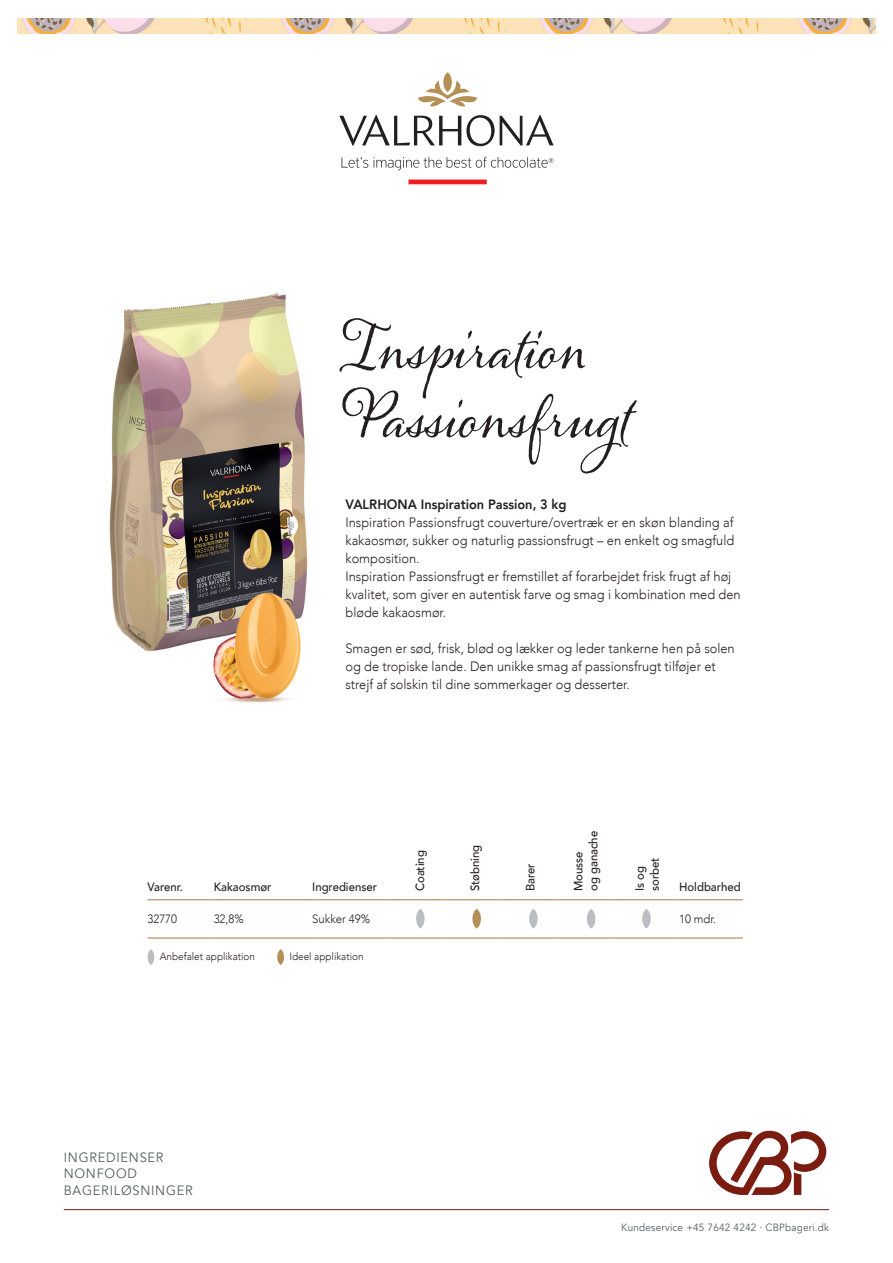
<style>
.page{position:relative;width:893px;height:1263px;background:#fff}
.page>*{position:absolute;margin:0;border:0;box-sizing:border-box;transform-origin:0 0}
.t1{font:60px/69px "Alana";letter-spacing:-.005em;color:#231f20;scale:.95 1}
.t2{font:300 13.5px/18px "Avenir";color:#231f20;scale:.95 1}
.t3{font:13.5px/16.5px "Avenir";letter-spacing:.06em;color:#585a5c;scale:.95 1}
.t4{font:800 13.5px "Avenir";color:#231f20;scale:.95 1}
.t5{font:500 12px/15px "Avenir";color:#231f20;scale:.95 1}
.t6{font:300 12px "Avenir";color:#231f20;scale:.95 1}
.t7{font:10.5px "Avenir";letter-spacing:.02em;color:#585a5c;scale:.95 1}
.t8{font:300 10.5px "Avenir";color:#231f20;scale:.95 1}
</style>
<div class="page">
<img style="left:109px;top:292px;width:199px;height:360px">
<hr style="left:64px;top:1209px;width:765px;height:1px;background:#7b1c11">
<svg style="left:709px;top:1130px;width:117px;height:65px"></svg>
<img style="left:189px;top:581px;width:119px;height:122px">
<img style="left:17px;top:18px;width:859px;height:16px">
<hr style="left:148px;top:899px;width:66px;height:1px;background:#b59056">
<hr style="left:214px;top:899px;width:98px;height:1px;background:#b59056">
<hr style="left:312px;top:899px;width:78px;height:1px;background:#b59056">
<hr style="left:390px;top:899px;width:56px;height:1px;background:#b59056">
<hr style="left:446px;top:899px;width:55px;height:1px;background:#b59056">
<hr style="left:501px;top:899px;width:55px;height:1px;background:#b59056">
<hr style="left:556px;top:899px;width:55px;height:1px;background:#b59056">
<hr style="left:611px;top:899px;width:68px;height:1px;background:#b59056">
<hr style="left:679px;top:899px;width:64px;height:1px;background:#b59056">
<hr style="left:148px;top:937px;width:66px;height:2px;background:#b59056">
<hr style="left:214px;top:937px;width:98px;height:2px;background:#b59056">
<hr style="left:312px;top:937px;width:78px;height:2px;background:#b59056">
<hr style="left:390px;top:937px;width:56px;height:2px;background:#b59056">
<hr style="left:446px;top:937px;width:55px;height:2px;background:#b59056">
<hr style="left:501px;top:937px;width:55px;height:2px;background:#b59056">
<hr style="left:556px;top:937px;width:55px;height:2px;background:#b59056">
<hr style="left:611px;top:937px;width:68px;height:2px;background:#b59056">
<hr style="left:679px;top:937px;width:64px;height:2px;background:#b59056">
<div style="left:529px;top:909px;width:9px;height:19px;background:#bcbdc0;border-radius:50%"></div>
<div style="left:587px;top:909px;width:8px;height:19px;background:#bcbdc0;border-radius:50%"></div>
<div style="left:472px;top:909px;width:9px;height:19px;background:#b59056;border-radius:50%"></div>
<div style="left:148px;top:949px;width:6px;height:16px;background:#bcbdc0;border-radius:50%"></div>
<svg style="left:277px;top:949px;width:7px;height:16px"></svg>
<hr style="left:408px;top:180px;width:79px;height:4px;background:#ee1d23">
<svg style="left:339px;top:115px;width:215px;height:31px"></svg>
<svg style="left:342px;top:157px;width:211px;height:14px"></svg>
<svg style="left:418px;top:81px;width:59px;height:26px"></svg>
<svg style="left:443px;top:72px;width:9px;height:20px"></svg>
<div style="left:416px;top:909px;width:9px;height:19px;background:#bcbdc0;border-radius:50%"></div>
<div style="left:642px;top:909px;width:9px;height:19px;background:#bcbdc0;border-radius:50%"></div>
<h1 class="t1" style="left:345px;top:313px;width:303px">Inspiration<br>Passionsfrugt</h1>
<p class="t4" style="left:345px;top:494px;width:234px">VALRHONA Inspiration Passion, 3 kg</p>
<p class="t2" style="left:345px;top:513px;width:417px">Inspiration Passionsfrugt couverture/overtræk er en skøn blanding af kakaosmør, sukker og naturlig passionsfrugt – en enkelt og smagfuld komposition.<br>Inspiration Passionsfrugt er fremstillet af forarbejdet frisk frugt af høj kvalitet, som giver en autentisk farve og smag i kombination med den bløde kakaosmør.</p>
<p class="t2" style="left:345px;top:639px;width:411px">Smagen er sød, frisk, blød og lækker og leder tankerne hen på solen og de tropiske lande. Den unikke smag af passionsfrugt tilføjer et strejf af solskin til dine sommerkager og desserter.</p>
<p class="t5" style="left:148px;top:879px;width:39px">Varenr.</p>
<p class="t5" style="left:214px;top:879px;width:62px">Kakaosmør</p>
<p class="t5" style="left:312px;top:879px;width:70px">Ingredienser</p>
<p class="t5" style="left:412px;top:891px;width:45px;rotate:-90deg">Coating</p>
<p class="t5" style="left:467px;top:891px;width:51px;rotate:-90deg">Støbning</p>
<p class="t5" style="left:522px;top:891px;width:31px;rotate:-90deg">Barer</p>
<p class="t5" style="left:570px;top:891px;width:65px;rotate:-90deg">Mousse<br>og ganache</p>
<p class="t5" style="left:631px;top:891px;width:37px;rotate:-90deg">Is og sorbet</p>
<p class="t5" style="left:679px;top:879px;width:66px">Holdbarhed</p>
<p class="t6" style="left:148px;top:912px;width:33px">32770</p>
<p class="t6" style="left:214px;top:912px;width:33px">32,8%</p>
<p class="t6" style="left:312px;top:912px;width:62px">Sukker 49%</p>
<p class="t6" style="left:679px;top:912px;width:41px">10 mdr.</p>
<p class="t8" style="left:160px;top:950px;width:102px">Anbefalet applikation</p>
<p class="t8" style="left:289px;top:950px;width:80px">Ideel applikation</p>
<p class="t3" style="left:64px;top:1149px;width:137px">INGREDIENSER<br>NONFOOD<br>BAGERILØSNINGER</p>
<p class="t7" style="left:621px;top:1221px;width:220px">Kundeservice +45 7642 4242 · CBPbageri.dk</p>
</div>
